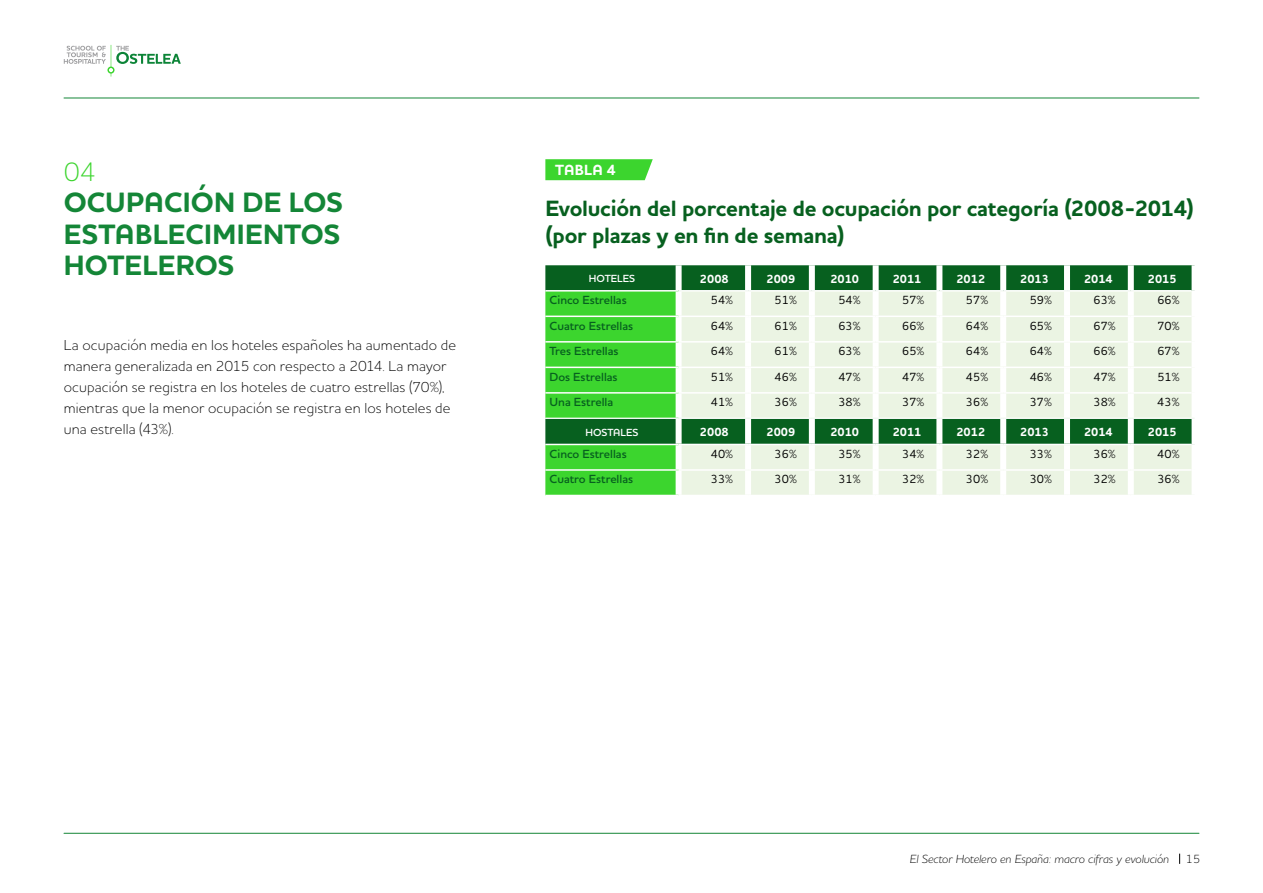
<style>
.page{position:relative;width:1263px;height:893px;background:#fff}
.page>*{position:absolute;margin:0;border:0;box-sizing:border-box;transform-origin:0 0}
.t1{font:700 28.5px/31.5px "Houschka Pro";color:#148637;text-align:justify}
.t2{font:300 27px "Houschka Pro";color:#3cd52e}
.t3{font:700 22.5px/27px "Houschka Pro";letter-spacing:-.015em;color:#07601f}
.t4{font:700 15px "Houschka Pro";color:#fff}
.t5{font:300 14.7px/21px "Houschka Pro";letter-spacing:.01em;color:#000}
.t6{font:500 12px "Houschka Pro";color:#000}
.t7{font:600 12px "Houschka Pro";color:#07601f}
.t8{font:700 12px "Houschka Pro";color:#fff}
.t9{font:italic 300 12px "Houschka Pro";color:#000}
.t10{font:300 12px "Houschka Pro";color:#000}
.t11{font:600 10.5px "Houschka Pro";color:#fff}
</style>
<div class="page">
<hr style="left:64px;top:98px;width:1135px;height:1px;background:#148637">
<hr style="left:64px;top:833px;width:1135px;height:1px;background:#148637">
<svg style="left:64px;top:45px;width:117px;height:32px"></svg>
<svg style="left:545px;top:159px;width:108px;height:21px;background:#46d738"></svg>
<svg style="left:545px;top:265px;width:649px;height:230px;background:#a3d1a1"></svg>
<div style="left:676px;top:419px;width:6px;height:25px;background:#fff"></div>
<div style="left:745px;top:419px;width:6px;height:25px;background:#fff"></div>
<div style="left:809px;top:419px;width:6px;height:25px;background:#fff"></div>
<div style="left:873px;top:419px;width:6px;height:25px;background:#fff"></div>
<div style="left:936px;top:419px;width:6px;height:25px;background:#fff"></div>
<div style="left:1000px;top:419px;width:6px;height:25px;background:#fff"></div>
<div style="left:1064px;top:419px;width:6px;height:25px;background:#fff"></div>
<div style="left:1128px;top:419px;width:6px;height:25px;background:#fff"></div>
<div style="left:1191px;top:419px;width:6px;height:25px;background:#fff"></div>
<div style="left:676px;top:445px;width:6px;height:24px;background:#fff"></div>
<div style="left:745px;top:445px;width:6px;height:24px;background:#fff"></div>
<div style="left:809px;top:445px;width:6px;height:24px;background:#fff"></div>
<div style="left:873px;top:445px;width:6px;height:24px;background:#fff"></div>
<div style="left:936px;top:445px;width:6px;height:24px;background:#fff"></div>
<div style="left:1000px;top:445px;width:6px;height:24px;background:#fff"></div>
<div style="left:1064px;top:445px;width:6px;height:24px;background:#fff"></div>
<div style="left:1128px;top:445px;width:6px;height:24px;background:#fff"></div>
<div style="left:1191px;top:444px;width:6px;height:26px;background:#fff"></div>
<div style="left:676px;top:471px;width:6px;height:24px;background:#fff"></div>
<div style="left:745px;top:471px;width:6px;height:24px;background:#fff"></div>
<div style="left:809px;top:471px;width:6px;height:24px;background:#fff"></div>
<div style="left:873px;top:471px;width:6px;height:24px;background:#fff"></div>
<div style="left:936px;top:471px;width:6px;height:24px;background:#fff"></div>
<div style="left:1000px;top:471px;width:6px;height:24px;background:#fff"></div>
<div style="left:1064px;top:471px;width:6px;height:24px;background:#fff"></div>
<div style="left:1128px;top:471px;width:6px;height:24px;background:#fff"></div>
<div style="left:1191px;top:470px;width:6px;height:25px;background:#fff"></div>
<hr style="left:545px;top:444px;width:134px;height:1px;background:#fff">
<hr style="left:679px;top:444px;width:69px;height:1px;background:#fff">
<hr style="left:748px;top:444px;width:64px;height:1px;background:#fff">
<hr style="left:812px;top:444px;width:64px;height:1px;background:#fff">
<hr style="left:876px;top:444px;width:63px;height:1px;background:#fff">
<hr style="left:939px;top:444px;width:64px;height:1px;background:#fff">
<hr style="left:1003px;top:444px;width:64px;height:1px;background:#fff">
<hr style="left:1067px;top:444px;width:64px;height:1px;background:#fff">
<hr style="left:1131px;top:444px;width:60px;height:1px;background:#fff">
<hr style="left:545px;top:469px;width:134px;height:2px;background:#fff">
<hr style="left:679px;top:469px;width:69px;height:2px;background:#fff">
<hr style="left:748px;top:469px;width:64px;height:2px;background:#fff">
<hr style="left:812px;top:469px;width:64px;height:2px;background:#fff">
<hr style="left:876px;top:469px;width:63px;height:2px;background:#fff">
<hr style="left:939px;top:469px;width:64px;height:2px;background:#fff">
<hr style="left:1003px;top:469px;width:64px;height:2px;background:#fff">
<hr style="left:1067px;top:469px;width:64px;height:2px;background:#fff">
<hr style="left:1131px;top:469px;width:60px;height:2px;background:#fff">
<h2 class="t2" style="left:64px;top:154px;width:34px">04</h2>
<h1 class="t1" style="left:64px;top:187px;width:281px">OCUPACIÓN DE LOS ESTABLECIMIENTOS HOTELEROS</h1>
<p class="t5" style="left:64px;top:334px;width:394px">La ocupación media en los hoteles españoles ha aumentado de manera generalizada en 2015 con respecto a 2014. La mayor ocupación se registra en los hoteles de cuatro estrellas (70%), mientras que la menor ocupación se registra en los hoteles de una estrella (43%).</p>
<p class="t4" style="left:555px;top:161px;width:62px">TABLA 4</p>
<h3 class="t3" style="left:545px;top:195px;width:650px">Evolución del porcentaje de ocupación por categoría (2008-2014) (por plazas y en fin de semana)</h3>
<p class="t11" style="left:589px;top:272px;width:48px">HOTELES</p>
<p class="t8" style="left:700px;top:271px;width:30px">2008</p>
<p class="t8" style="left:766px;top:271px;width:30px">2009</p>
<p class="t8" style="left:830px;top:271px;width:30px">2010</p>
<p class="t8" style="left:893px;top:271px;width:30px">2011</p>
<p class="t8" style="left:956px;top:271px;width:30px">2012</p>
<p class="t8" style="left:1020px;top:271px;width:30px">2013</p>
<p class="t8" style="left:1084px;top:271px;width:30px">2014</p>
<p class="t8" style="left:1148px;top:271px;width:30px">2015</p>
<p class="t7" style="left:550px;top:292px;width:79px">Cinco Estrellas</p>
<p class="t6" style="left:711px;top:292px;width:24px">54%</p>
<p class="t6" style="left:775px;top:292px;width:24px">51%</p>
<p class="t6" style="left:838px;top:292px;width:24px">54%</p>
<p class="t6" style="left:902px;top:292px;width:24px">57%</p>
<p class="t6" style="left:966px;top:292px;width:24px">57%</p>
<p class="t6" style="left:1030px;top:292px;width:24px">59%</p>
<p class="t6" style="left:1093px;top:292px;width:24px">63%</p>
<p class="t6" style="left:1157px;top:292px;width:24px">66%</p>
<p class="t7" style="left:550px;top:318px;width:85px">Cuatro Estrellas</p>
<p class="t6" style="left:711px;top:318px;width:24px">64%</p>
<p class="t6" style="left:775px;top:318px;width:24px">61%</p>
<p class="t6" style="left:838px;top:318px;width:24px">63%</p>
<p class="t6" style="left:902px;top:318px;width:24px">66%</p>
<p class="t6" style="left:966px;top:318px;width:24px">64%</p>
<p class="t6" style="left:1030px;top:318px;width:24px">65%</p>
<p class="t6" style="left:1093px;top:318px;width:24px">67%</p>
<p class="t6" style="left:1157px;top:318px;width:24px">70%</p>
<p class="t7" style="left:550px;top:343px;width:70px">Tres Estrellas</p>
<p class="t6" style="left:711px;top:343px;width:24px">64%</p>
<p class="t6" style="left:775px;top:343px;width:24px">61%</p>
<p class="t6" style="left:838px;top:343px;width:24px">63%</p>
<p class="t6" style="left:902px;top:343px;width:24px">65%</p>
<p class="t6" style="left:966px;top:343px;width:24px">64%</p>
<p class="t6" style="left:1030px;top:343px;width:24px">64%</p>
<p class="t6" style="left:1093px;top:343px;width:24px">66%</p>
<p class="t6" style="left:1157px;top:343px;width:24px">67%</p>
<p class="t7" style="left:550px;top:369px;width:70px">Dos Estrellas</p>
<p class="t6" style="left:711px;top:369px;width:24px">51%</p>
<p class="t6" style="left:774px;top:369px;width:24px">46%</p>
<p class="t6" style="left:838px;top:369px;width:24px">47%</p>
<p class="t6" style="left:902px;top:369px;width:24px">47%</p>
<p class="t6" style="left:966px;top:369px;width:24px">45%</p>
<p class="t6" style="left:1030px;top:369px;width:24px">46%</p>
<p class="t6" style="left:1093px;top:369px;width:24px">47%</p>
<p class="t6" style="left:1157px;top:369px;width:24px">51%</p>
<p class="t7" style="left:550px;top:394px;width:65px">Una Estrella</p>
<p class="t6" style="left:711px;top:394px;width:24px">41%</p>
<p class="t6" style="left:775px;top:394px;width:24px">36%</p>
<p class="t6" style="left:838px;top:394px;width:24px">38%</p>
<p class="t6" style="left:902px;top:394px;width:24px">37%</p>
<p class="t6" style="left:966px;top:394px;width:24px">36%</p>
<p class="t6" style="left:1030px;top:394px;width:24px">37%</p>
<p class="t6" style="left:1093px;top:394px;width:24px">38%</p>
<p class="t6" style="left:1157px;top:394px;width:24px">43%</p>
<p class="t11" style="left:585px;top:425px;width:55px">HOSTALES</p>
<p class="t8" style="left:700px;top:424px;width:30px">2008</p>
<p class="t8" style="left:766px;top:424px;width:30px">2009</p>
<p class="t8" style="left:830px;top:424px;width:30px">2010</p>
<p class="t8" style="left:893px;top:424px;width:30px">2011</p>
<p class="t8" style="left:956px;top:424px;width:30px">2012</p>
<p class="t8" style="left:1020px;top:424px;width:30px">2013</p>
<p class="t8" style="left:1084px;top:424px;width:30px">2014</p>
<p class="t8" style="left:1148px;top:424px;width:30px">2015</p>
<p class="t7" style="left:550px;top:446px;width:79px">Cinco Estrellas</p>
<p class="t6" style="left:711px;top:446px;width:24px">40%</p>
<p class="t6" style="left:775px;top:446px;width:24px">36%</p>
<p class="t6" style="left:838px;top:446px;width:24px">35%</p>
<p class="t6" style="left:902px;top:446px;width:24px">34%</p>
<p class="t6" style="left:966px;top:446px;width:24px">32%</p>
<p class="t6" style="left:1030px;top:446px;width:24px">33%</p>
<p class="t6" style="left:1093px;top:446px;width:24px">36%</p>
<p class="t6" style="left:1157px;top:446px;width:24px">40%</p>
<p class="t7" style="left:550px;top:472px;width:85px">Cuatro Estrellas</p>
<p class="t6" style="left:711px;top:472px;width:24px">33%</p>
<p class="t6" style="left:775px;top:472px;width:24px">30%</p>
<p class="t6" style="left:838px;top:472px;width:24px">31%</p>
<p class="t6" style="left:902px;top:472px;width:24px">32%</p>
<p class="t6" style="left:966px;top:472px;width:24px">30%</p>
<p class="t6" style="left:1030px;top:472px;width:24px">30%</p>
<p class="t6" style="left:1093px;top:472px;width:24px">32%</p>
<p class="t6" style="left:1157px;top:472px;width:24px">36%</p>
<p class="t9" style="left:910px;top:851px;width:261px">El Sector Hotelero en España: macro cifras y evolución</p>
<p class="t10" style="left:1186px;top:851px;width:16px">15</p>
</div>
